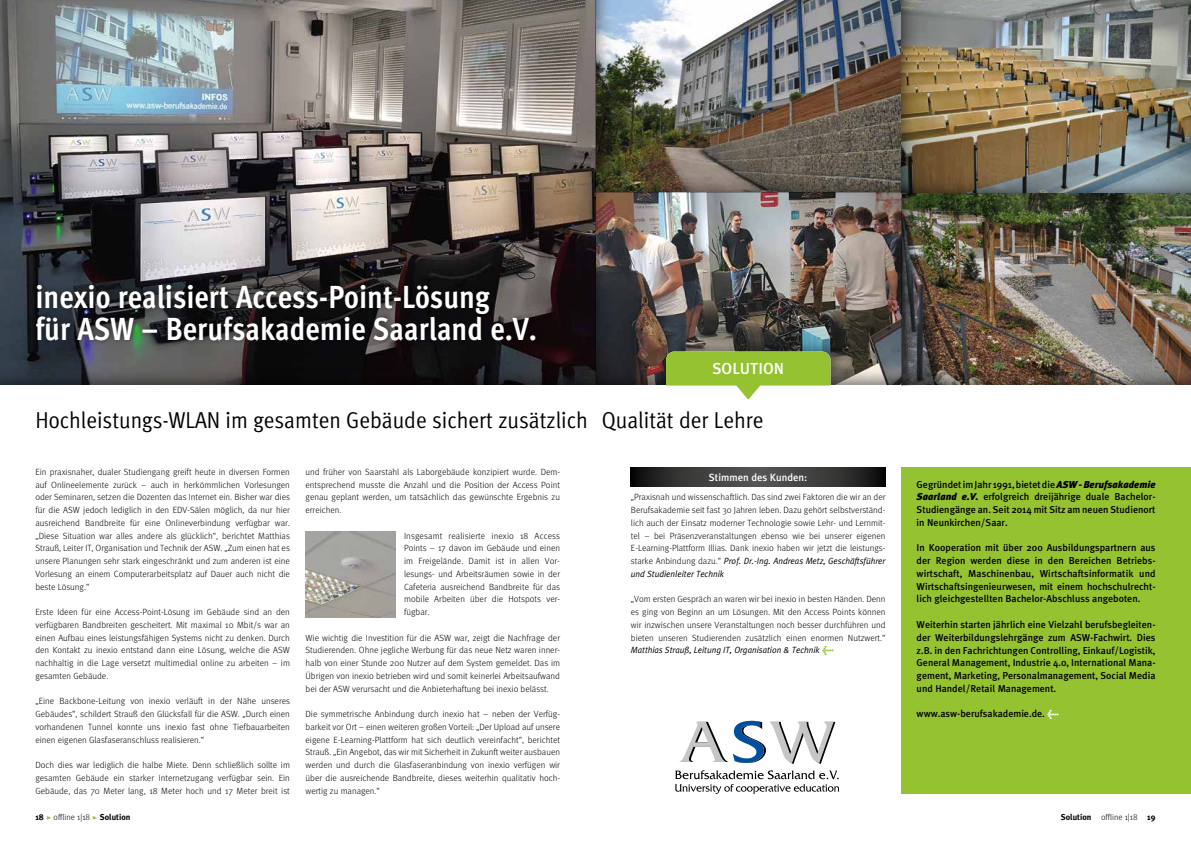
<style>
.page{position:relative;width:1191px;height:842px;background:#fff}
.page>*{position:absolute;margin:0;border:0;box-sizing:border-box;transform-origin:0 0}
.t1{font:700 condensed 32px/32px "Meta OT";color:#fff}
.t2{font:23px "Meta OT Cond Norm";color:#000;scale:1.05 1}
.t3{font:500 16px "Meta Plus";color:#fff}
.t4{font:500 10.5px "Meta Plus";color:#fff}
.t5{font:500 10px/12.8px "Meta Plus";color:#000;text-align:justify}
.t6{font:300 9px/12.8px "Meta";color:#000;text-align:justify}
.t7{font:italic 9px/12.8px "Meta Plus Normal";color:#000;scale:.96 1}
.t8{font:300 8.5px "Meta";color:#000}
.s1{font-family:"Meta";font-weight:300;font-style:normal}
.s2{font-family:"Meta Plus";font-weight:900;font-style:normal;color:#95c230}
.s3{font-family:"Meta Plus";font-weight:700}
.s4{font-family:"Meta Light Expert";font-weight:400;font-size:12px;color:#95c230}
.s5{font-weight:900;font-style:italic}
.s6{font-weight:900;font-size:9px;color:#fff}
.s7{font-family:"Meta Light Expert";font-weight:400;font-size:12px;color:#fff}
</style>
<div class="page">
<img style="left:0;top:0;width:1191px;height:364px">
<div style="left:901px;top:468px;width:290px;height:326px;background:#95c230"></div>
<img style="left:595px;top:0;width:19px;height:364px">
<div style="left:32px;top:279px;width:510px;height:67px;background:#000;opacity:.55"></div>
<svg style="left:0;top:364px;width:1191px;height:21px;background:#3f3938"></svg>
<div style="left:663px;top:340px;width:180px;height:58px;background:#000;opacity:.25"></div>
<div style="left:0;top:386px;width:1191px;height:15px;background:#fff"></div>
<svg style="left:666px;top:351px;width:164px;height:49px"></svg>
<svg style="left:675px;top:770px;width:164px;height:24px"></svg>
<svg style="left:679px;top:721px;width:156px;height:43px"></svg>
<svg style="left:631px;top:468px;width:254px;height:18px;background:#373736"></svg>
<img style="left:305px;top:531px;width:90px;height:86px">
<img style="left:901px;top:0;width:18px;height:386px">
<img style="left:595px;top:174px;width:596px;height:19px">
<h1 class="t1" style="left:35px;top:281px;width:503px">inexio realisiert Access-Point-Lösung<br>für ASW – Berufsakademie Saarland e.V.</h1>
<h3 class="t3" style="left:712px;top:359px;width:73px">SOLUTION</h3>
<h2 class="t2" style="left:35px;top:406px;width:695px">Hochleistungs-WLAN im gesamten Gebäude sichert zusätzlich Qualität der Lehre</h2>
<p class="t6" style="left:35px;top:465px;width:256px">Ein praxisnaher, dualer Studiengang greift heute in diversen Formen auf Onlineelemente zurück – auch in herkömmlichen Vorlesungen oder Seminaren, setzen die Dozenten das Internet ein. Bisher war dies für die ASW jedoch lediglich in den EDV-Sälen möglich, da nur hier ausreichend Bandbreite für eine Onlineverbindung verfügbar war. „Diese Situation war alles andere als glücklich“, berichtet Matthias Strauß, Leiter IT, Organisation und Technik der ASW. „Zum einen hat es unsere Planungen sehr stark eingeschränkt und zum anderen ist eine Vorlesung an einem Computerarbeitsplatz auf Dauer auch nicht die beste Lösung.“</p>
<p class="t6" style="left:35px;top:606px;width:256px">Erste Ideen für eine Access-Point-Lösung im Gebäude sind an den verfügbaren Bandbreiten gescheitert. Mit maximal 10 Mbit/s war an einen Aufbau eines leistungsfähigen Systems nicht zu denken. Durch den Kontakt zu inexio entstand dann eine Lösung, welche die ASW nachhaltig in die Lage versetzt multimedial online zu arbeiten – im gesamten Gebäude.</p>
<p class="t6" style="left:35px;top:695px;width:256px">„Eine Backbone-Leitung von inexio verläuft in der Nähe unseres Gebäudes“, schildert Strauß den Glücksfall für die ASW. „Durch einen vorhandenen Tunnel konnte uns inexio fast ohne Tiefbauarbeiten einen eigenen Glasfaseranschluss realisieren.“</p>
<p class="t6" style="left:35px;top:759px;width:256px">Doch dies war lediglich die halbe Miete. Denn schließlich sollte im gesamten Gebäude ein starker Internetzugang verfügbar sein. Ein Gebäude, das 70 Meter lang, 18 Meter hoch und 17 Meter breit ist</p>
<p class="t6" style="left:305px;top:465px;width:256px">und früher von Saarstahl als Laborgebäude konzipiert wurde. Dem&shy;entsprechend musste die Anzahl und die Position der Access Point genau geplant werden, um tatsächlich das gewünschte Ergebnis zu erreichen.</p>
<p class="t6" style="left:404px;top:529px;width:157px">Insgesamt realisierte inexio 18 Access Points – 17 davon im Gebäude und einen im Freigelände. Damit ist in allen Vor&shy;lesungs- und Arbeitsräumen sowie in der Cafeteria ausreichend Bandbreite für das mobile Arbeiten über die Hotspots ver&shy;fügbar.</p>
<p class="t6" style="left:305px;top:631px;width:256px">Wie wichtig die Investition für die ASW war, zeigt die Nachfrage der Studierenden. Ohne jegliche Werbung für das neue Netz waren inner&shy;halb von einer Stunde 200 Nutzer auf dem System gemeldet. Das im Übrigen von inexio betrieben wird und somit keinerlei Arbeitsaufwand bei der ASW verursacht und die Anbieterhaftung bei inexio belässt.</p>
<p class="t6" style="left:305px;top:708px;width:256px">Die symmetrische Anbindung durch inexio hat – neben der Verfüg&shy;barkeit vor Ort – einen weiteren großen Vorteil: „Der Upload auf unsere eigene E-Learning-Plattform hat sich deutlich vereinfacht“, berichtet Strauß. „Ein Angebot, das wir mit Sicherheit in Zukunft weiter ausbauen werden und durch die Glasfaseranbindung von inexio verfügen wir über die ausreichende Bandbreite, dieses weiterhin qualitativ hoch&shy;wertig zu managen.“</p>
<p class="t4" style="left:709px;top:471px;width:100px">Stimmen des Kunden:</p>
<p class="t6" style="left:631px;top:491px;width:256px">„Praxisnah und wissenschaftlich. Das sind zwei Faktoren die wir an der Berufsakademie seit fast 30 Jahren leben. Dazu gehört selbstverständ&shy;lich auch der Einsatz moderner Technologie sowie Lehr- und Lernmit&shy;tel – bei Präsenzveranstaltungen ebenso wie bei unserer eigenen E-Learning-Plattform Illias. Dank inexio haben wir jetzt die leistungs-</p>
<p class="t7" style="left:631px;top:554px;width:267px"><span class="s1">starke Anbindung dazu.“</span> Prof. Dr.-Ing. Andreas Metz, Geschäftsführer und Studienleiter Technik</p>
<p class="t6" style="left:631px;top:593px;width:256px">„Vom ersten Gespräch an waren wir bei inexio in besten Händen. Denn es ging von Beginn an um Lösungen. Mit den Access Points können wir inzwischen unsere Veranstaltungen noch besser durchführen und bieten unseren Studierenden zusätzlich einen enormen Nutzwert.“</p>
<p class="t7" style="left:631px;top:644px;width:213px">Matthias Strauß, Leitung IT, Organisation &amp; Technik <span class="s2">&lt;</span></p>
<p class="t8" style="left:35px;top:812px;width:97px"><span class="s3">18</span> <span class="s4">@</span> offline 1|18 <span class="s4">@</span> <span class="s3">Solution</span></p>
<p class="t5" style="left:916px;top:478px;width:240px">Gegründet im Jahr 1991, bietet die <span class="s5">ASW - Berufsakademie Saarland e.V.</span> erfolgreich dreijährige duale Bachelor-Studiengänge an. Seit 2014 mit Sitz am neuen Studienort in Neunkirchen/Saar.</p>
<p class="t5" style="left:916px;top:541px;width:240px">In Kooperation mit über 200 Ausbildungspartnern aus der Region werden diese in den Bereichen Betriebs&shy;wirtschaft, Maschinenbau, Wirtschaftsinformatik und Wirtschaftsingenieurwesen, mit einem hochschulrecht&shy;lich gleichgestellten Bachelor-Abschluss angeboten.</p>
<p class="t5" style="left:916px;top:618px;width:240px">Weiterhin starten jährlich eine Vielzahl berufsbegleiten&shy;der Weiterbildungslehrgänge zum ASW-Fachwirt. Dies z.B. in den Fachrichtungen Controlling, Einkauf/Logistik, General Management, Industrie 4.0, International Mana&shy;gement, Marketing, Personalmanagement, Social Media und Handel/Retail Management.</p>
<p class="t5" style="left:916px;top:707px;width:144px">www.asw-berufsakademie.de. <span class="s6">&lt;</span></p>
<p class="t8" style="left:1060px;top:812px;width:96px"><span class="s3">Solution</span> <span class="s7">@</span> offline 1|18 <span class="s7">@</span> <span class="s3">19</span></p>
</div>
